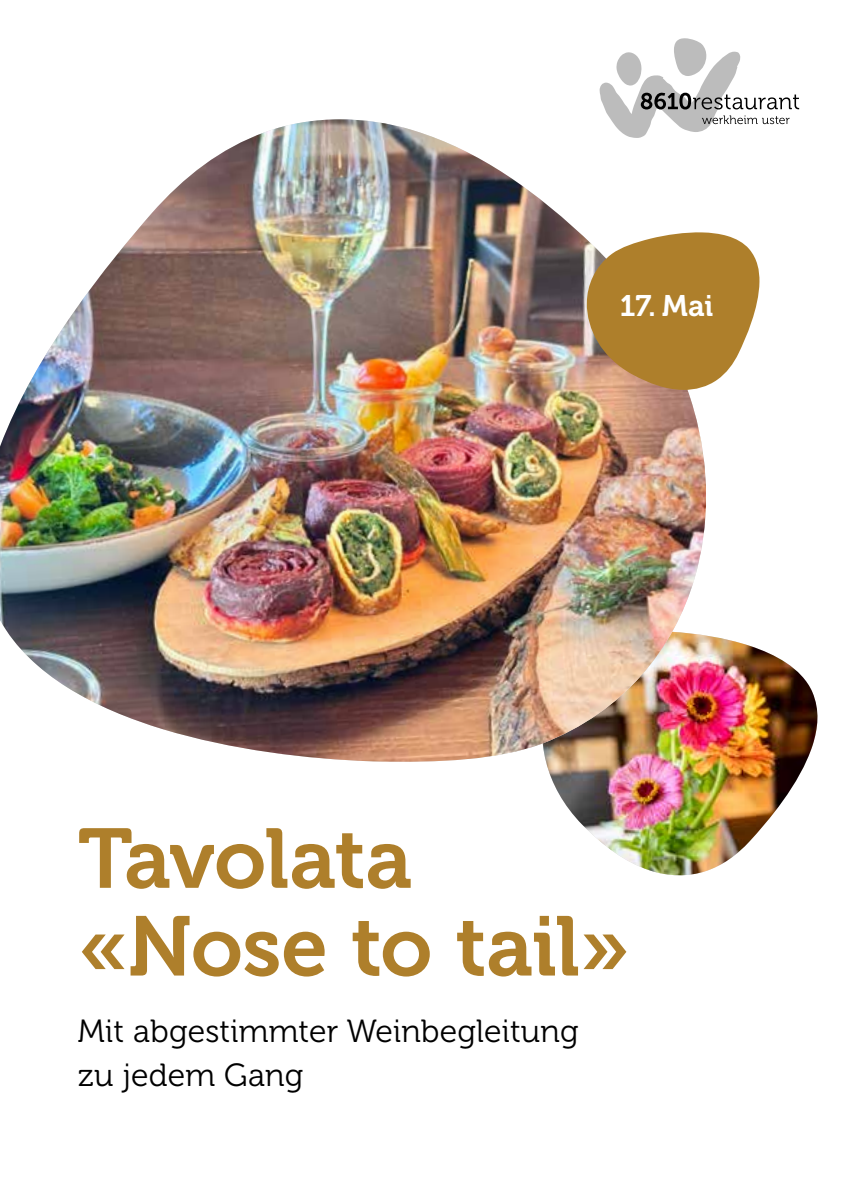
<style>
.page{position:relative;width:842px;height:1191px;background:#fff}
.page>*{position:absolute;margin:0;border:0;box-sizing:border-box;transform-origin:0 0}
.t1{font:84px/87.6px "Museo 700";letter-spacing:-.015em;color:#ae7f2b}
.t2{font:32px/44px "Museo 300";letter-spacing:.005em;color:#000}
.t3{font:29.6px "Museo 700";color:#fff}
</style>
<div class="page">
<img style="left:546px;top:639px;width:272px;height:237px">
<img style="left:0;top:119px;width:725px;height:644px">
<svg style="left:600px;top:38px;width:199px;height:100px"></svg>
<svg style="left:587px;top:232px;width:172px;height:158px;background:#ba924e"></svg>
<p class="t3" style="left:620px;top:289px;width:95px">17. Mai</p>
<h1 class="t1" style="left:78px;top:816px;width:554px">Tavolata «Nose to tail»</h1>
<p class="t2" style="left:78px;top:1009px;width:502px">Mit abgestimmter Weinbegleitung zu jedem Gang</p>
</div>
